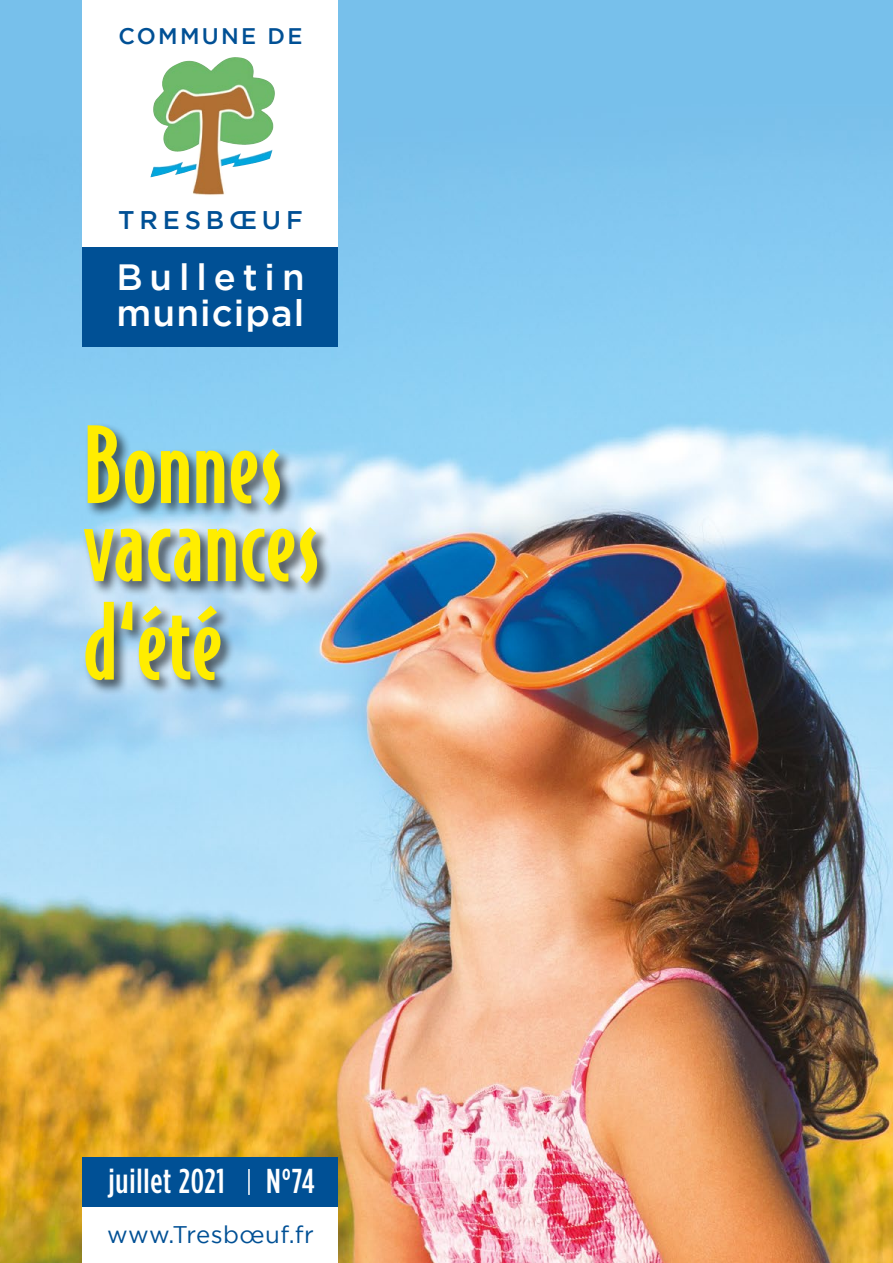
<style>
.page{position:relative;width:893px;height:1263px;background:#fff}
.page>*{position:absolute;margin:0;border:0;box-sizing:border-box;transform-origin:0 0}
.t1{font:100.65px/78px "Bodega Sans Medium Oldstyle";letter-spacing:.005em;color:#ffed00}
.t2{font:500 36.75px "Gotham";letter-spacing:.03em;color:#fff}
.t3{font:500 36.45px "Gotham";letter-spacing:.19em;color:#fff}
.t4{font:500 34.5px "Gotham Condensed";letter-spacing:.025em;color:#fff}
.t5{font:500 25.5px "Gotham";letter-spacing:.19em;color:#005095}
.t6{font:24px "Gotham";letter-spacing:.02em;color:#005095}
.t7{font:500 22.5px "Gotham";letter-spacing:.1em;color:#005095}
</style>
<div class="page">
<img style="left:0;top:0;width:893px;height:1263px">
<svg style="left:83px;top:0;width:255px;height:247px"></svg>
<div style="left:83px;top:247px;width:255px;height:100px;background:#005095"></div>
<div style="left:83px;top:1206px;width:255px;height:57px;background:#fff"></div>
<div style="left:83px;top:1157px;width:255px;height:49px;background:#005095"></div>
<img style="left:181px;top:57px;width:53px;height:14px">
<hr style="left:248px;top:1169px;width:2px;height:26px;background:#fff">
<div style="left:82px;top:423px;width:251px;height:273px;background:#000;opacity:.65"></div>
<p class="t7" style="left:119px;top:23px;width:185px">COMMUNE DE</p>
<p class="t5" style="left:118px;top:206px;width:186px">TRESBŒUF</p>
<p class="t3" style="left:116px;top:256px;width:190px">Bulletin</p>
<p class="t2" style="left:116px;top:292px;width:190px">municipal</p>
<p class="t1" style="left:83px;top:424px;width:239px">Bonnes vacances</p>
<p class="t1" style="left:83px;top:601px;width:141px">d‘été</p>
<p class="t4" style="left:108px;top:1162px;width:208px">juillet 2021 N°74</p>
<p class="t6" style="left:107px;top:1221px;width:208px">www.Tresbœuf.fr</p>
</div>
